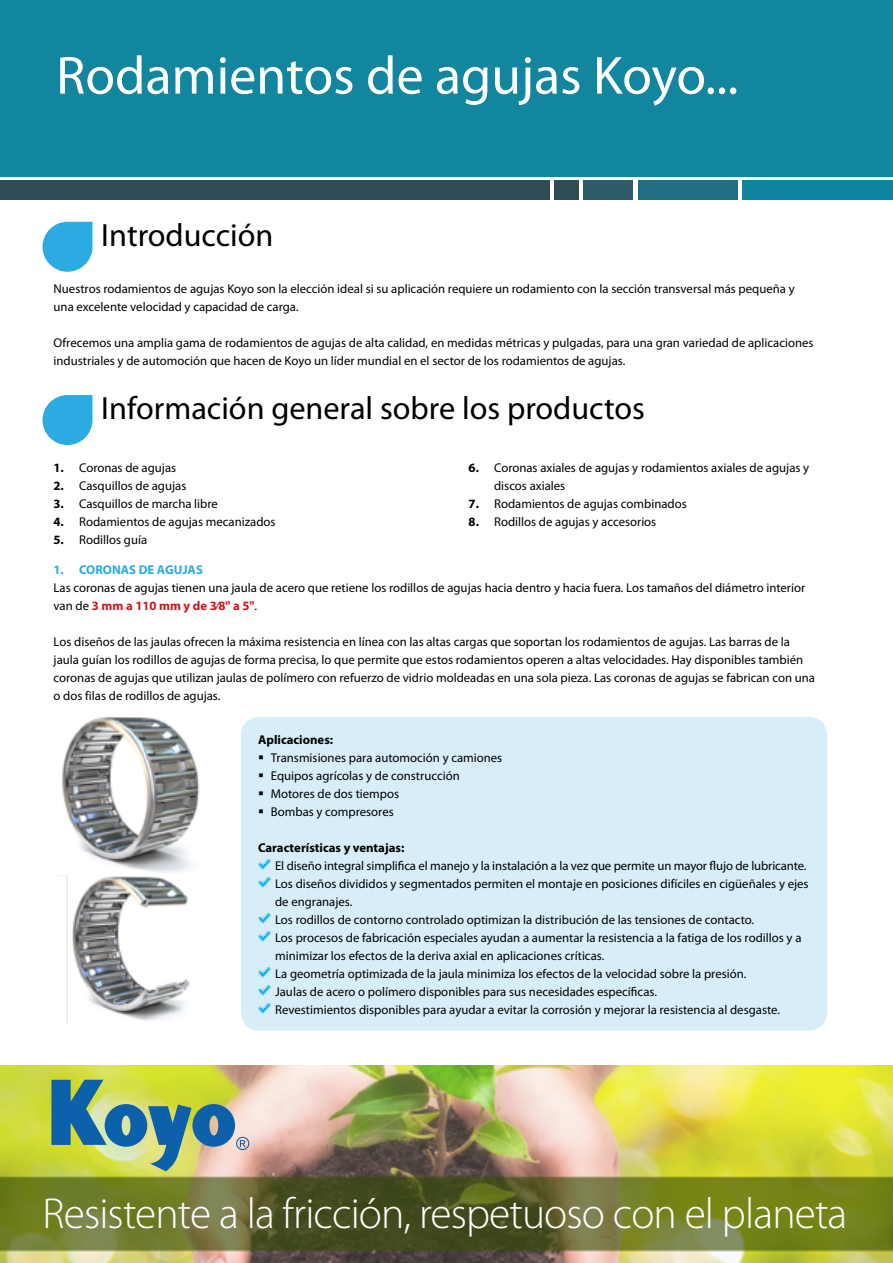
<style>
.page{position:relative;width:893px;height:1263px;background:#fff}
.page>*{position:absolute;margin:0;border:0;box-sizing:border-box;transform-origin:0 0}
.t1{font:54px "Myriad Pro";color:#fff}
.t2{font:300 43.5px "Myriad Pro";letter-spacing:-.02em;color:#fff}
.t3{font:32.25px "Myriad Pro";color:#000}
.t4{font:12.75px/18px "Myriad Pro";color:#000}
.t5{font:700 12.75px "Myriad Pro";color:#000}
.t6{font:700 12.75px "Myriad Pro";color:#2babe2}
.s1{font-weight:700}
.s2{font-weight:700;color:#cd171a}
</style>
<div class="page">
<div style="left:0;top:0;width:893px;height:176px;background:#12859f"></div>
<img style="left:59px;top:717px;width:141px;height:305px">
<img style="left:0;top:1065px;width:893px;height:198px">
<svg style="left:43px;top:222px;width:49px;height:50px;background:#4cb8e6"></svg>
<svg style="left:43px;top:395px;width:49px;height:50px;background:#4bb7e6"></svg>
<div style="left:241px;top:717px;width:586px;height:313px;background:#d7eef9;border-radius:18px"></div>
<svg style="left:258px;top:859px;width:13px;height:10px"></svg>
<svg style="left:258px;top:877px;width:13px;height:10px"></svg>
<svg style="left:258px;top:913px;width:13px;height:10px"></svg>
<svg style="left:258px;top:931px;width:13px;height:10px"></svg>
<svg style="left:258px;top:967px;width:13px;height:10px"></svg>
<svg style="left:258px;top:985px;width:13px;height:10px"></svg>
<svg style="left:258px;top:1003px;width:13px;height:10px"></svg>
<svg style="left:51px;top:1080px;width:198px;height:91px;background:#8dac85"></svg>
<div style="left:0;top:180px;width:549px;height:20px;background:#2f4b53"></div>
<div style="left:554px;top:180px;width:25px;height:20px;background:#2f4b53"></div>
<div style="left:583px;top:180px;width:50px;height:20px;background:#2e5d69"></div>
<div style="left:638px;top:180px;width:100px;height:20px;background:#206f81"></div>
<div style="left:742px;top:180px;width:151px;height:20px;background:#10849f"></div>
<h1 class="t1" style="left:56px;top:46px;width:684px">Rodamientos de agujas Koyo...</h1>
<h3 class="t3" style="left:101px;top:218px;width:174px">Introducción</h3>
<p class="t4" style="left:54px;top:280px;width:743px">Nuestros rodamientos de agujas Koyo son la elección ideal si su aplicación requiere un rodamiento con la sección transversal más pequeña y una excelente velocidad y capacidad de carga.</p>
<p class="t4" style="left:54px;top:334px;width:761px">Ofrecemos una amplia gama de rodamientos de agujas de alta calidad, en medidas métricas y pulgadas, para una gran variedad de aplicaciones industriales y de automoción que hacen de Koyo un líder mundial en el sector de los rodamientos de agujas.</p>
<h3 class="t3" style="left:101px;top:391px;width:545px">Información general sobre los productos</h3>
<p class="t4" style="left:54px;top:459px;width:124px"><span class="s1">1.</span> Coronas de agujas</p>
<p class="t4" style="left:54px;top:477px;width:134px"><span class="s1">2.</span> Casquillos de agujas</p>
<p class="t4" style="left:54px;top:495px;width:166px"><span class="s1">3.</span> Casquillos de marcha libre</p>
<p class="t4" style="left:54px;top:513px;width:224px"><span class="s1">4.</span> Rodamientos de agujas mecanizados</p>
<p class="t4" style="left:54px;top:531px;width:95px"><span class="s1">5.</span> Rodillos guía</p>
<p class="t4" style="left:494px;top:459px;width:317px;text-indent:-26px"><span class="s1">6.</span> Coronas axiales de agujas y rodamientos axiales de agujas y discos axiales</p>
<p class="t4" style="left:469px;top:495px;width:220px"><span class="s1">7.</span> Rodamientos de agujas combinados</p>
<p class="t4" style="left:469px;top:513px;width:189px"><span class="s1">8.</span> Rodillos de agujas y accesorios</p>
<p class="t6" style="left:54px;top:561px;width:151px">1. CORONAS DE AGUJAS</p>
<p class="t4" style="left:54px;top:579px;width:753px">Las coronas de agujas tienen una jaula de acero que retiene los rodillos de agujas hacia dentro y hacia fuera. Los tamaños del diámetro interior van de <span class="s2">3 mm a 110 mm y de 3⁄8" a 5"</span>.</p>
<p class="t4" style="left:54px;top:633px;width:763px">Los diseños de las jaulas ofrecen la máxima resistencia en línea con las altas cargas que soportan los rodamientos de agujas. Las barras de la jaula guían los rodillos de agujas de forma precisa, lo que permite que estos rodamientos operen a altas velocidades. Hay disponibles también coronas de agujas que utilizan jaulas de polímero con refuerzo de vidrio moldeadas en una sola pieza. Las coronas de agujas se fabrican con una o dos filas de rodillos de agujas.</p>
<p class="t5" style="left:258px;top:731px;width:77px">Aplicaciones:</p>
<p class="t4" style="left:271px;top:748px;width:233px">Transmisiones para automoción y camiones<br>Equipos agrícolas y de construcción<br>Motores de dos tiempos<br>Bombas y compresores</p>
<p class="t5" style="left:258px;top:839px;width:148px">Características y ventajas:</p>
<p class="t4" style="left:275px;top:856px;width:535px">El diseño integral simplifica el manejo y la instalación a la vez que permite un mayor flujo de lubricante.<br>Los diseños divididos y segmentados permiten el montaje en posiciones difíciles en cigüeñales y ejes de engranajes.<br>Los rodillos de contorno controlado optimizan la distribución de las tensiones de contacto.<br>Los procesos de fabricación especiales ayudan a aumentar la resistencia a la fatiga de los rodillos y a minimizar los efectos de la deriva axial en aplicaciones críticas.<br>La geometría optimizada de la jaula minimiza los efectos de la velocidad sobre la presión.<br>Jaulas de acero o polímero disponibles para sus necesidades específicas.<br>Revestimientos disponibles para ayudar a evitar la corrosión y mejorar la resistencia al desgaste.</p>
<h2 class="t2" style="left:43px;top:1189px;width:806px">Resistente a la fricción, respetuoso con el planeta</h2>
</div>
